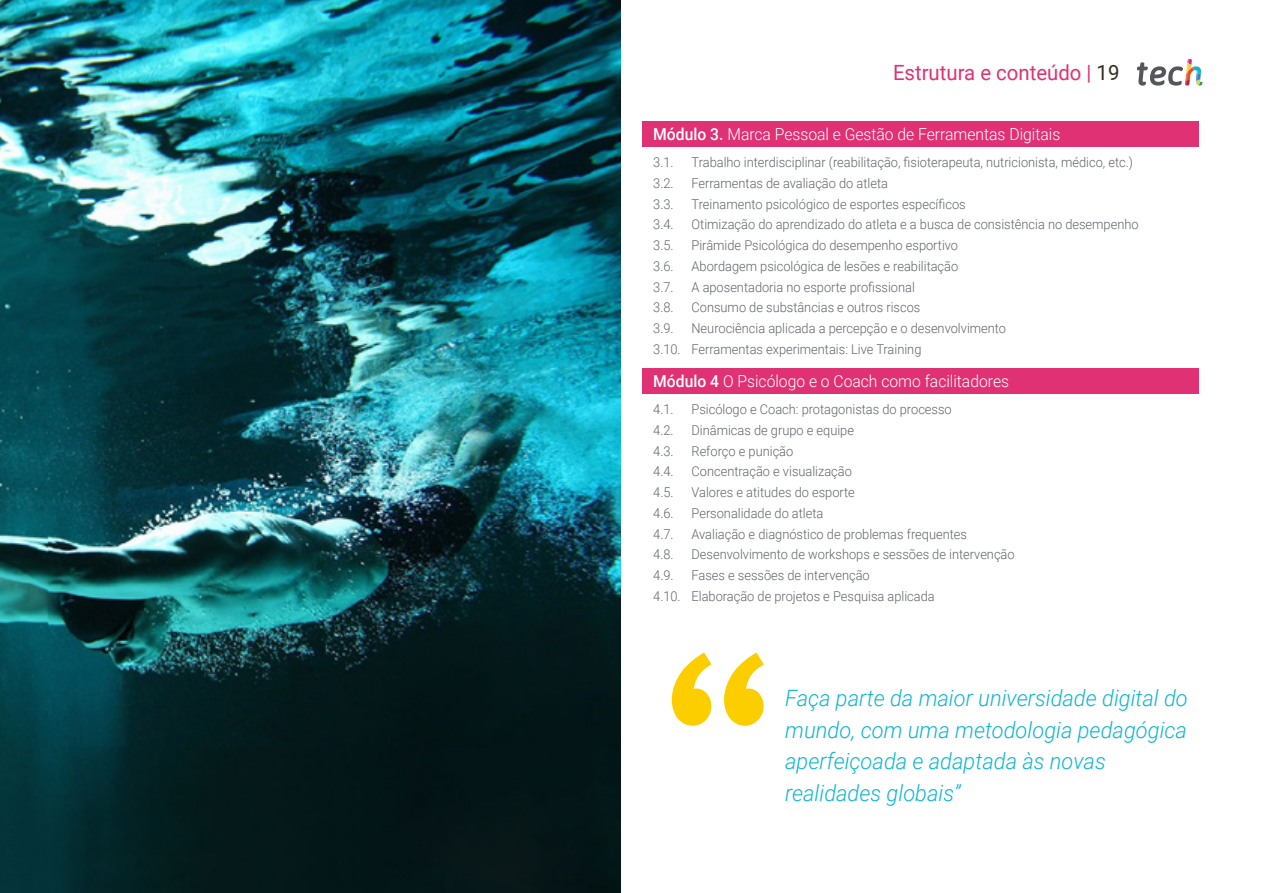
<style>
.page{position:relative;width:1263px;height:893px;background:#fff}
.page>*{position:absolute;margin:0;border:0;box-sizing:border-box;transform-origin:0 0}
.t1{font:italic 300 22.5px/31.5px "Roboto";color:#0fb6cf}
.t2{font:21px "Roboto";color:#df3174}
.t3{font:300 16.5px "Roboto";color:#fff;scale:.95 1}
.t4{font:300 13.5px/20.7px "Roboto";color:#61646a;scale:.95 1}
.s1{color:#312e20}
.s2{font-weight:500}
</style>
<div class="page">
<img style="left:0;top:0;width:621px;height:893px">
<svg style="left:1137px;top:59px;width:65px;height:27px"></svg>
<div style="left:642px;top:121px;width:557px;height:25px;background:#df3174"></div>
<div style="left:642px;top:368px;width:557px;height:25px;background:#df3174"></div>
<svg style="left:672px;top:652px;width:92px;height:74px"></svg>
<h2 class="t2" style="left:893px;top:57px;width:228px">Estrutura e conteúdo | <span class="s1">19</span></h2>
<p class="t3" style="left:653px;top:123px;width:430px"><span class="s2">Módulo 3.</span> Marca Pessoal e Gestão de Ferramentas Digitais</p>
<p class="t4" style="left:653px;top:151px;width:23px">3.1.</p>
<p class="t4" style="left:691px;top:151px;width:466px">Trabalho interdisciplinar (reabilitação, fisioterapeuta, nutricionista, médico, etc.)</p>
<p class="t4" style="left:653px;top:172px;width:23px">3.2.</p>
<p class="t4" style="left:691px;top:172px;width:208px">Ferramentas de avaliação do atleta</p>
<p class="t4" style="left:653px;top:193px;width:23px">3.3.</p>
<p class="t4" style="left:691px;top:193px;width:290px">Treinamento psicológico de esportes específicos</p>
<p class="t4" style="left:653px;top:214px;width:23px">3.4.</p>
<p class="t4" style="left:691px;top:214px;width:472px">Otimização do aprendizado do atleta e a busca de consistência no desempenho</p>
<p class="t4" style="left:653px;top:234px;width:23px">3.5.</p>
<p class="t4" style="left:691px;top:234px;width:282px">Pirâmide Psicológica do desempenho esportivo</p>
<p class="t4" style="left:653px;top:255px;width:23px">3.6.</p>
<p class="t4" style="left:691px;top:255px;width:282px">Abordagem psicológica de lesões e reabilitação</p>
<p class="t4" style="left:653px;top:276px;width:23px">3.7.</p>
<p class="t4" style="left:691px;top:276px;width:237px">A aposentadoria no esporte profissional</p>
<p class="t4" style="left:653px;top:297px;width:23px">3.8.</p>
<p class="t4" style="left:691px;top:297px;width:242px">Consumo de substâncias e outros riscos</p>
<p class="t4" style="left:653px;top:317px;width:23px">3.9.</p>
<p class="t4" style="left:653px;top:317px;width:373px;text-indent:38px">Neurociência aplicada a percepção e o desenvolvimento<br>3.10. Ferramentas experimentais: Live Training</p>
<p class="t3" style="left:653px;top:370px;width:376px"><span class="s2">Módulo 4</span> O Psicólogo e o Coach como facilitadores</p>
<p class="t4" style="left:653px;top:398px;width:23px">4.1.</p>
<p class="t4" style="left:691px;top:398px;width:275px">Psicólogo e Coach: protagonistas do processo</p>
<p class="t4" style="left:653px;top:419px;width:23px">4.2.</p>
<p class="t4" style="left:691px;top:419px;width:172px">Dinâmicas de grupo e equipe</p>
<p class="t4" style="left:653px;top:440px;width:23px">4.3.</p>
<p class="t4" style="left:691px;top:440px;width:109px">Reforço e punição</p>
<p class="t4" style="left:653px;top:461px;width:23px">4.4.</p>
<p class="t4" style="left:691px;top:461px;width:170px">Concentração e visualização</p>
<p class="t4" style="left:653px;top:481px;width:23px">4.5.</p>
<p class="t4" style="left:691px;top:481px;width:173px">Valores e atitudes do esporte</p>
<p class="t4" style="left:653px;top:502px;width:23px">4.6.</p>
<p class="t4" style="left:691px;top:502px;width:140px">Personalidade do atleta</p>
<p class="t4" style="left:653px;top:523px;width:23px">4.7.</p>
<p class="t4" style="left:691px;top:523px;width:291px">Avaliação e diagnóstico de problemas frequentes</p>
<p class="t4" style="left:653px;top:544px;width:23px">4.8.</p>
<p class="t4" style="left:691px;top:544px;width:342px">Desenvolvimento de workshops e sessões de intervenção</p>
<p class="t4" style="left:653px;top:564px;width:23px">4.9.</p>
<p class="t4" style="left:653px;top:564px;width:298px;text-indent:38px">Fases e sessões de intervenção<br>4.10. Elaboração de projetos e Pesquisa aplicada</p>
<h1 class="t1" style="left:785px;top:681px;width:404px">Faça parte da maior universidade digital do mundo, com uma metodologia pedagógica aperfeiçoada e adaptada às novas realidades globais”</h1>
</div>
